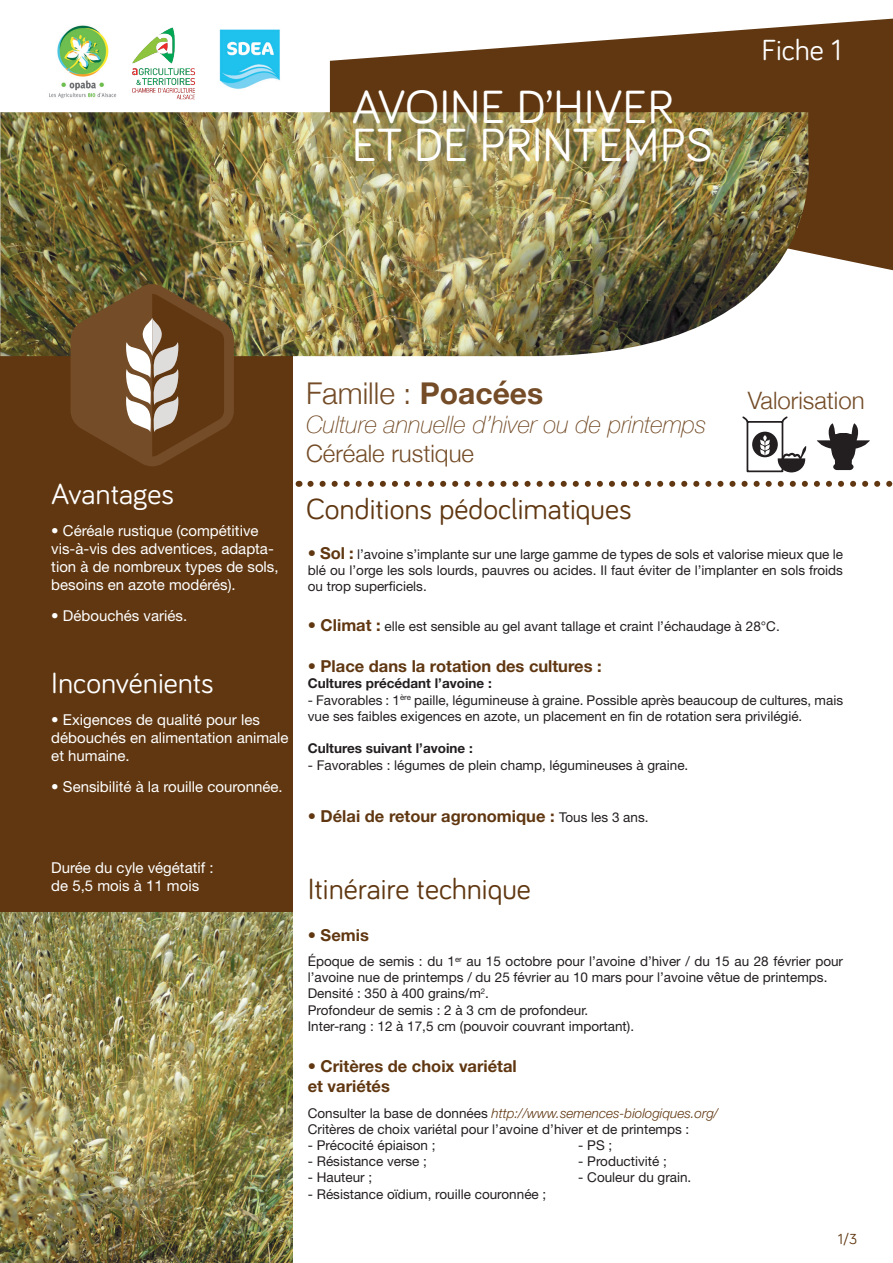
<style>
.page{position:relative;width:893px;height:1263px;background:#fff}
.page>*{position:absolute;margin:0;border:0;box-sizing:border-box;transform-origin:0 0}
.t1{font:48px/37.5px "Bariol";color:#fff}
.t2{font:30px "Bariol";color:#603711}
.t3{font:30px "Bariol";color:#fff}
.t4{font:300 30px "Helvetica Neue";color:#744c27}
.t5{font:italic 100 24px "Helvetica Neue";color:#744c27}
.t6{font:300 24px "Helvetica Neue";color:#744c27}
.t7{font:700 16.5px/19.8px "Helvetica Neue LT Std";color:#603711}
.t8{font:15px/18px "Helvetica Neue LT Std";color:#fff}
.t9{font:15px "Bariol";color:#603711}
.t10{font:13.5px/16.2px "Helvetica Neue LT Std";color:#231f20}
.t11{font:700 13.5px "Helvetica Neue LT Std";color:#231f20}
.s1{font-weight:700}
.s2{font-weight:700;font-size:16.5px;color:#603711}
.s3{font-weight:400;font-size:13.5px;color:#231f20}
.s4{font-weight:300;font-style:italic;color:#603711}
</style>
<div class="page">
<svg style="left:330px;top:19px;width:563px;height:251px;fill:#603711"></svg>
<img style="left:219px;top:29px;width:61px;height:60px">
<img style="left:49px;top:25px;width:68px;height:74px">
<img style="left:132px;top:27px;width:64px;height:73px">
<div style="left:0;top:344px;width:292px;height:569px;background:#603711"></div>
<img style="left:0;top:112px;width:809px;height:244px">
<svg style="left:71px;top:283px;width:163px;height:183px"></svg>
<svg style="left:310px;top:481px;width:583px;height:6px"></svg>
<img style="left:0;top:913px;width:292px;height:350px">
<svg style="left:742px;top:416px;width:64px;height:57px"></svg>
<svg style="left:817px;top:423px;width:53px;height:47px"></svg>
<h1 class="t1" style="left:352px;top:86px;width:362px">AVOINE d’hiver et de printemps</h1>
<h2 class="t3" style="left:761px;top:29px;width:82px">Fiche 1</h2>
<h2 class="t3" style="left:51px;top:474px;width:124px">Avantages</h2>
<p class="t8" style="left:51px;top:521px;width:229px">• Céréale rustique (compétitive vis-à-vis des adventices, adapta&shy;tion à de nombreux types de sols, besoins en azote modérés).</p>
<p class="t8" style="left:51px;top:607px;width:137px">• Débouchés variés.</p>
<h2 class="t3" style="left:51px;top:663px;width:164px">Inconvénients</h2>
<p class="t8" style="left:51px;top:710px;width:239px">• Exigences de qualité pour les débouchés en alimentation animale et humaine.</p>
<p class="t8" style="left:51px;top:778px;width:233px">• Sensibilité à la rouille couronnée.</p>
<p class="t8" style="left:51px;top:859px;width:164px">Durée du cyle végétatif : de 5,5 mois à 11 mois</p>
<h2 class="t4" style="left:306px;top:370px;width:239px">Famille : <span class="s1">Poacées</span></h2>
<h3 class="t6" style="left:748px;top:381px;width:118px">Valorisation</h3>
<h3 class="t5" style="left:306px;top:406px;width:402px">Culture annuelle d’hiver ou de printemps</h3>
<h3 class="t6" style="left:306px;top:434px;width:170px">Céréale rustique</h3>
<h2 class="t2" style="left:306px;top:488px;width:327px">Conditions pédoclimatiques</h2>
<p class="t10" style="left:308px;top:546px;width:537px;text-align:justify"><span class="s2">• Sol :</span> l’avoine s’implante sur une large gamme de types de sols et valorise mieux que le blé ou l’orge les sols lourds, pauvres ou acides. Il faut éviter de l’implanter en sols froids ou trop superficiels.</p>
<p class="t10" style="left:308px;top:618px;width:473px"><span class="s2">• Climat :</span> elle est sensible au gel avant tallage et craint l’échaudage à 28°C.</p>
<p class="t7" style="left:308px;top:656px;width:295px">• Place dans la rotation des cultures :</p>
<p class="t11" style="left:308px;top:675px;width:186px">Cultures précédant l’avoine :</p>
<p class="t10" style="left:308px;top:692px;width:537px">- Favorables : 1<sup>ère</sup> paille, légumineuse à graine. Possible après beaucoup de cultures, mais vue ses faibles exigences en azote, un placement en fin de rotation sera privilégié.</p>
<p class="t11" style="left:308px;top:740px;width:167px">Cultures suivant l’avoine :</p>
<p class="t10" style="left:308px;top:756px;width:382px">- Favorables : légumes de plein champ, légumineuses à graine.</p>
<p class="t7" style="left:308px;top:805px;width:342px">• Délai de retour agronomique : <span class="s3">Tous les 3 ans.</span></p>
<h2 class="t2" style="left:308px;top:869px;width:225px">Itinéraire technique</h2>
<p class="t7" style="left:308px;top:924px;width:63px">• Semis</p>
<p class="t10" style="left:308px;top:953px;width:537px">époque de semis : du 1<sup>er</sup> au 15 octobre pour l’avoine d’hiver / du 15 au 28 février pour l’avoine nue de printemps / du 25 février au 10 mars pour l’avoine vêtue de printemps.<br>Densité : 350 à 400 grains/m<sup>2</sup>.<br>Profondeur de semis : 2 à 3 cm de profondeur.<br>Inter-rang : 12 à 17,5 cm (pouvoir couvrant important).</p>
<p class="t7" style="left:308px;top:1056px;width:210px">• Critères de choix variétal et variétés</p>
<p class="t10" style="left:308px;top:1104px;width:412px">Consulter la base de données <span class="s4">http://www.semences-biologiques.org/<br></span>Critères de choix variétal pour l’avoine d’hiver et de printemps :</p>
<p class="t10" style="left:308px;top:1137px;width:129px">- Précocité épiaison ;</p>
<p class="t10" style="left:308px;top:1153px;width:121px">- Résistance verse ;</p>
<p class="t10" style="left:308px;top:1169px;width:66px">- Hauteur ;</p>
<p class="t10" style="left:308px;top:1185px;width:240px">- Résistance oïdium, rouille couronnée ;</p>
<p class="t10" style="left:578px;top:1137px;width:36px">- PS ;</p>
<p class="t10" style="left:578px;top:1153px;width:90px">- Productivité ;</p>
<p class="t10" style="left:578px;top:1169px;width:115px">- Couleur du grain.</p>
<p class="t9" style="left:838px;top:1229px;width:21px">1/3</p>
</div>
